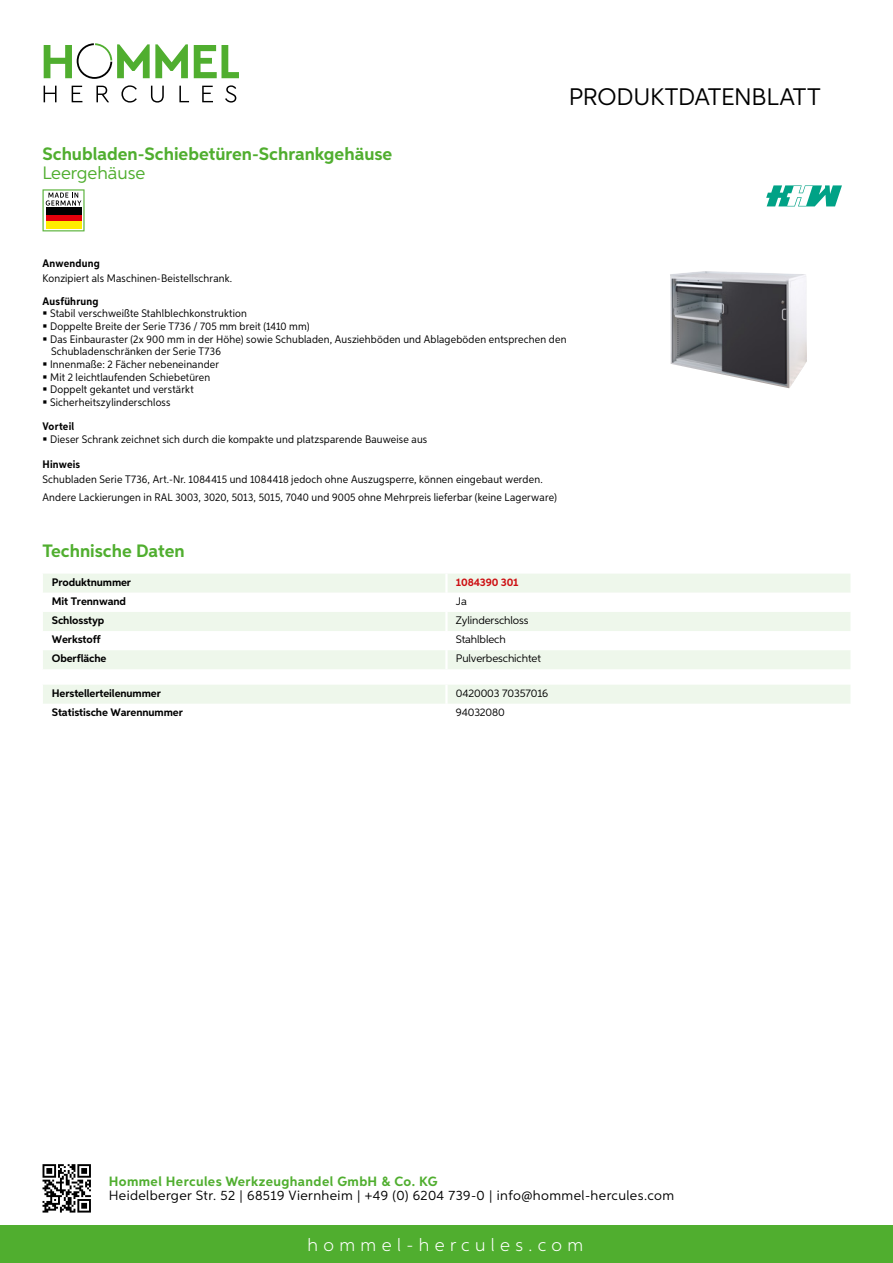
<style>
.page{position:relative;width:893px;height:1263px;background:#fff}
.page>*{position:absolute;margin:0;border:0;box-sizing:border-box;transform-origin:0 0}
.t1{font:24px "Aspira";letter-spacing:-.01em;color:#000}
.t2{font:700 18px "Aspira";color:#50ae2f}
.t3{font:300 18px "Aspira";letter-spacing:.3em;color:#fff}
.t4{font:18px "Aspira";color:#50ae2f}
.t5{font:13.5px "Aspira";letter-spacing:.03em;color:#000}
.t6{font:700 13.5px "Aspira";letter-spacing:.03em;color:#50ae2f}
.t7{font:10.95px/12.6px "Aspira Nar";letter-spacing:.015em;color:#000}
.t8{font:700 10.95px "Aspira";letter-spacing:-.01em;color:#000}
.t9{font:10.95px "Aspira";letter-spacing:-.01em;color:#000}
.t10{font:700 10.95px "Aspira Nar";letter-spacing:.02em;color:#000}
.t11{font:700 10.95px "Aspira";letter-spacing:-.01em;color:#cd1013}
</style>
<div class="page">
<div style="left:0;top:1226px;width:893px;height:37px;background:#50ae2f"></div>
<svg style="left:43px;top:1164px;width:48px;height:48px"></svg>
<svg style="left:194px;top:45px;width:45px;height:33px"></svg>
<svg style="left:44px;top:43px;width:144px;height:36px"></svg>
<svg style="left:44px;top:86px;width:13px;height:16px"></svg>
<svg style="left:72px;top:86px;width:10px;height:16px"></svg>
<svg style="left:96px;top:86px;width:13px;height:16px"></svg>
<svg style="left:121px;top:85px;width:16px;height:18px"></svg>
<svg style="left:151px;top:86px;width:13px;height:17px"></svg>
<svg style="left:179px;top:86px;width:10px;height:16px"></svg>
<svg style="left:202px;top:86px;width:11px;height:16px"></svg>
<svg style="left:225px;top:85px;width:11px;height:18px"></svg>
<div style="left:43px;top:574px;width:807px;height:95px;background:#eef7eb"></div>
<svg style="left:43px;top:593px;width:807px;height:57px"></svg>
<hr style="left:445px;top:574px;width:3px;height:19px;background:#fff">
<hr style="left:445px;top:593px;width:3px;height:19px;background:#fff">
<hr style="left:445px;top:612px;width:3px;height:19px;background:#fff">
<hr style="left:445px;top:631px;width:3px;height:19px;background:#fff">
<hr style="left:445px;top:650px;width:3px;height:19px;background:#fff">
<div style="left:43px;top:685px;width:807px;height:19px;background:#eef7eb"></div>
<svg style="left:43px;top:189px;width:42px;height:42px"></svg>
<div style="left:46px;top:214px;width:35px;height:7px;background:#e3000b"></div>
<div style="left:46px;top:208px;width:35px;height:7px;background:#000"></div>
<div style="left:46px;top:221px;width:35px;height:7px;background:#ffed00"></div>
<img style="left:670px;top:271px;width:35px;height:98px">
<svg style="left:766px;top:185px;width:76px;height:21px"></svg>
<h2 class="t2" style="left:43px;top:142px;width:351px">Schubladen-Schiebetüren-Schrankgehäuse</h2>
<h2 class="t4" style="left:43px;top:162px;width:104px">Leergehäuse</h2>
<h1 class="t1" style="left:569px;top:82px;width:253px">Produktdatenblatt</h1>
<p class="t10" style="left:43px;top:257px;width:59px">Anwendung</p>
<p class="t7" style="left:43px;top:272px;width:191px">Konzipiert als Maschinen-Beistellschrank.</p>
<p class="t10" style="left:43px;top:294px;width:58px">Ausführung</p>
<p class="t7" style="left:50px;top:307px;width:518px">Stabil verschweißte Stahlblechkonstruktion<br>Doppelte Breite der Serie T736 / 705 mm breit (1410 mm)<br>Das Einbauraster (2x 900 mm in der Höhe) sowie Schubladen, Ausziehböden und Ablageböden entsprechen den Schubladenschränken der Serie T736<br>Innenmaße: 2 Fächer nebeneinander<br>Mit 2 leichtlaufenden Schiebetüren<br>Doppelt gekantet und verstärkt<br>Sicherheitszylinderschloss</p>
<p class="t10" style="left:43px;top:420px;width:33px">Vorteil</p>
<p class="t7" style="left:50px;top:433px;width:379px">Dieser Schrank zeichnet sich durch die kompakte und platzsparende Bauweise aus</p>
<p class="t10" style="left:43px;top:458px;width:39px">Hinweis</p>
<p class="t7" style="left:43px;top:471px;width:516px;line-height:17.5px">Schubladen Serie T736, Art.-Nr. 1084415 und 1084418 jedoch ohne Auszugsperre, können eingebaut werden.<br>Andere Lackierungen in RAL 3003, 3020, 5013, 5015, 7040 und 9005 ohne Mehrpreis lieferbar (keine Lagerware)</p>
<h2 class="t2" style="left:43px;top:539px;width:144px">Technische Daten</h2>
<p class="t8" style="left:52px;top:575px;width:81px">Produktnummer</p>
<p class="t11" style="left:456px;top:575px;width:64px">1084390 301</p>
<p class="t8" style="left:52px;top:594px;width:76px">Mit Trennwand</p>
<p class="t9" style="left:456px;top:594px;width:13px">Ja</p>
<p class="t8" style="left:52px;top:613px;width:54px">Schlosstyp</p>
<p class="t9" style="left:456px;top:613px;width:74px">Zylinderschloss</p>
<p class="t8" style="left:52px;top:632px;width:50px">Werkstoff</p>
<p class="t9" style="left:456px;top:632px;width:51px">Stahlblech</p>
<p class="t8" style="left:52px;top:651px;width:56px">Oberfläche</p>
<p class="t9" style="left:456px;top:652px;width:87px">Pulverbeschichtet</p>
<p class="t8" style="left:52px;top:686px;width:111px">Herstellerteilenummer</p>
<p class="t9" style="left:456px;top:686px;width:94px">0420003 70357016</p>
<p class="t8" style="left:52px;top:705px;width:132px">Statistische Warennummer</p>
<p class="t9" style="left:456px;top:705px;width:51px">94032080</p>
<p class="t6" style="left:109px;top:1172px;width:330px">Hommel Hercules Werkzeughandel GmbH &amp; Co. KG</p>
<p class="t5" style="left:109px;top:1187px;width:567px">Heidelberger Str. 52 | 68519 Viernheim | +49 (0) 6204 739-0 | info@hommel-hercules.com</p>
<h2 class="t3" style="left:307px;top:1234px;width:277px">hommel-hercules.com</h2>
</div>
